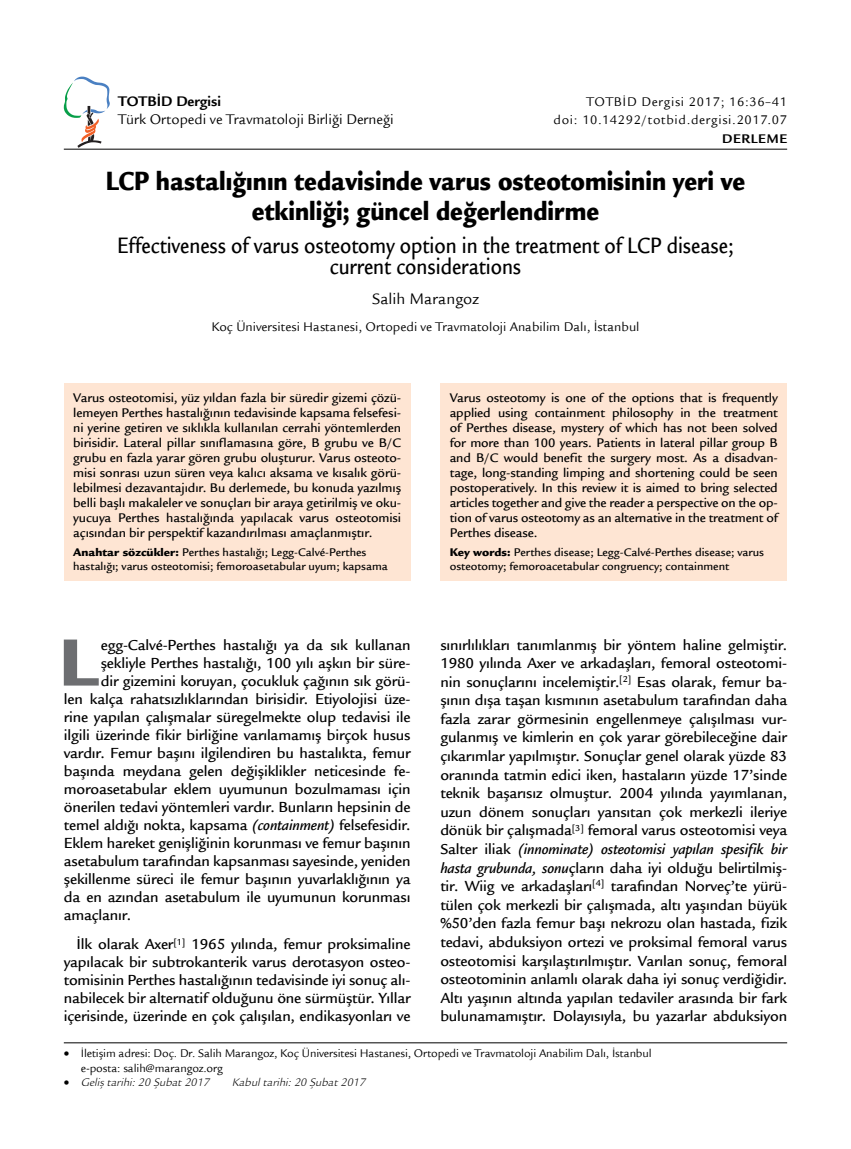
<style>
.page{position:relative;width:851px;height:1149px;background:#fff}
.page>*{position:absolute;margin:0;border:0;box-sizing:border-box;transform-origin:0 0}
.t1{font:900 72.6px "Legacy Sans Std";color:#6d6e71}
.t2{font:900 28.5px/30px "Legacy Sans Std";color:#000;text-align:center;scale:.85 1}
.t3{font:500 24px/21px "Legacy Sans Std";color:#000;text-align:center;scale:.85 1}
.t4{font:16.5px "Legacy Sans Std";color:#000}
.t5{font:500 15.75px/18.6px "Legacy Sans Std";letter-spacing:-.01em;color:#000;text-align:justify}
.t6{font:15px "Legacy Sans Std";color:#000}
.t7{font:700 15px "Legacy Sans Std";color:#000}
.t8{font:500 13.5px/15px "Legacy Sans Std";letter-spacing:-.005em;color:#000;text-align:justify}
.t9{font:13.5px "Legacy Sans Std";color:#000}
.t10{font:13.5px/18.5px "Legacy Sans Std";letter-spacing:.05em;color:#000;text-align:right}
.t11{font:700 13.5px "Legacy Sans Std";letter-spacing:.05em;color:#000}
.t12{font:500 12px/13.5px "Legacy Sans Std";color:#000}
.t13{font:12px/14.4px "Legacy Sans Std";letter-spacing:-.01em;color:#000}
.t14{font:italic 12px "ITC Legacy Sans Std";color:#000}
.s1{font-weight:900}
.s2{font-style:italic}
</style>
<div class="page">
<hr style="left:64px;top:149px;width:723px;height:1px;background:#000">
<hr style="left:64px;top:1042px;width:723px;height:1px;background:#000">
<svg style="left:64px;top:77px;width:46px;height:70px"></svg>
<div style="left:64px;top:383px;width:346px;height:197px;background:#fee5d3"></div>
<div style="left:440px;top:383px;width:347px;height:197px;background:#fee5d3"></div>
<p class="t7" style="left:118px;top:93px;width:104px">TOTBİD Dergisi</p>
<p class="t6" style="left:118px;top:111px;width:277px">Türk Ortopedi ve Travmatoloji Birliği Derneği</p>
<p class="t10" style="left:553px;top:92px;width:235px">TOTBİD Dergisi 2017; 16:36–41<br>doi: 10.14292/totbid.dergisi.2017.07</p>
<p class="t11" style="left:722px;top:131px;width:67px">DERLEME</p>
<h2 class="t2" style="left:106px;top:166px;width:753px">LCP hastalığının tedavisinde varus osteotomisinin yeri ve etkinliği; güncel değerlendirme</h2>
<h3 class="t3" style="left:117px;top:235px;width:726px">Effectiveness of varus osteotomy option in the treatment of LCP disease; current considerations</h3>
<p class="t4" style="left:372px;top:289px;width:108px">Salih Marangoz</p>
<p class="t9" style="left:211px;top:319px;width:429px">Koç Üniversitesi Hastanesi, Ortopedi ve Travmatoloji Anabilim Dalı, İstanbul</p>
<p class="t8" style="left:73px;top:390px;width:329px">Varus osteotomisi, yüz yıldan fazla bir süredir gizemi çözü&shy;lemeyen Perthes hastalığının tedavisinde kapsama felsefesi&shy;ni yerine getiren ve sıklıkla kullanılan cerrahi yöntemlerden birisidir. Lateral pillar sınıflamasına göre, B grubu ve B/C grubu en fazla yarar gören grubu oluşturur. Varus osteoto&shy;misi sonrası uzun süren veya kalıcı aksama ve kısalık görü&shy;lebilmesi dezavantajıdır. Bu derlemede, bu konuda yazılmış belli başlı makaleler ve sonuçları bir araya getirilmiş ve oku&shy;yucuya Perthes hastalığında yapılacak varus osteotomisi açısından bir perspektif kazandırılması amaçlanmıştır.</p>
<p class="t12" style="left:73px;top:545px;width:316px"><span class="s1">Anahtar sözcükler:</span> Perthes hastalığı; Legg-Calvé-Perthes hastalığı; varus osteotomisi; femoroasetabular uyum; kapsama</p>
<h1 class="t1" style="left:59px;top:619px;width:40px">L</h1>
<p class="t5" style="left:101px;top:635px;width:311px">egg-Calvé-Perthes hastalığı ya da sık kullanan</p>
<p class="t5" style="left:101px;top:653px;width:311px">şekliyle Perthes hastalığı, 100 yılı aşkın bir süre-</p>
<p class="t5" style="left:101px;top:671px;width:311px">dir gizemini koruyan, çocukluk çağının sık görü-</p>
<p class="t5" style="left:64px;top:689px;width:348px">len kalça rahatsızlıklarından birisidir. Etiyolojisi üze-</p>
<p class="t5" style="left:64px;top:707px;width:348px">rine yapılan çalışmalar süregelmekte olup tedavisi ile</p>
<p class="t5" style="left:64px;top:725px;width:348px">ilgili üzerinde fikir birliğine varılamamış birçok husus</p>
<p class="t5" style="left:64px;top:743px;width:348px">vardır. Femur başını ilgilendiren bu hastalıkta, femur</p>
<p class="t5" style="left:64px;top:761px;width:348px">başında meydana gelen değişiklikler neticesinde fe-</p>
<p class="t5" style="left:64px;top:779px;width:348px">moroasetabular eklem uyumunun bozulmaması için</p>
<p class="t5" style="left:64px;top:797px;width:348px">önerilen tedavi yöntemleri vardır. Bunların hepsinin de</p>
<p class="t5" style="left:64px;top:815px;width:348px">temel aldığı nokta, kapsama <span class="s2">(containment)</span> felsefesidir.</p>
<p class="t5" style="left:64px;top:833px;width:348px">Eklem hareket genişliğinin korunması ve femur başının</p>
<p class="t5" style="left:64px;top:851px;width:348px">asetabulum tarafından kapsanması sayesinde, yeniden</p>
<p class="t5" style="left:64px;top:869px;width:348px">şekillenme süreci ile femur başının yuvarlaklığının ya</p>
<p class="t5" style="left:64px;top:887px;width:348px">da en azından asetabulum ile uyumunun korunması</p>
<p class="t5" style="left:64px;top:905px;width:69px">amaçlanır.</p>
<p class="t5" style="left:64px;top:935px;width:348px;line-height:18px;text-indent:13px">İlk olarak Axer<sup>[1]</sup> 1965 yılında, femur proksimaline yapılacak bir subtrokanterik varus derotasyon osteo&shy;tomisinin Perthes hastalığının tedavisinde iyi sonuç alı&shy;nabilecek bir alternatif olduğunu öne sürmüştür. Yıllar içerisinde, üzerinde en çok çalışılan, endikasyonları ve</p>
<p class="t8" style="left:449px;top:390px;width:329px">Varus osteotomy is one of the options that is frequently applied using containment philosophy in the treatment of Perthes disease, mystery of which has not been solved for more than 100 years. Patients in lateral pillar group B and B/C would benefit the surgery most. As a disadvan&shy;tage, long-standing limping and shortening could be seen postoperatively. In this review it is aimed to bring selected articles together and give the reader a perspective on the op&shy;tion of varus osteotomy as an alternative in the treatment of Perthes disease.</p>
<p class="t12" style="left:449px;top:545px;width:316px"><span class="s1">Key words:</span> Perthes disease; Legg-Calvé-Perthes disease; varus osteotomy; femoroacetabular congruency; containment</p>
<p class="t5" style="left:440px;top:635px;width:348px">sınırlılıkları tanımlanmış bir yöntem haline gelmiştir.<br>1980 yılında Axer ve arkadaşları, femoral osteotomi&shy;nin sonuçlarını incelemiştir.<sup>[2]</sup> Esas olarak, femur ba&shy;şının dışa taşan kısmının asetabulum tarafından daha fazla zarar görmesinin engellenmeye çalışılması vur&shy;gulanmış ve kimlerin en çok yarar görebileceğine dair çıkarımlar yapılmıştır. Sonuçlar genel olarak yüzde 83 oranında tatmin edici iken, hastaların yüzde 17’sinde teknik başarısız olmuştur. 2004 yılında yayımlanan, uzun dönem sonuçları yansıtan çok merkezli ileriye dönük bir çalışmada<sup>[3]</sup> femoral varus osteotomisi veya Salter iliak <span class="s2">(innominate) osteotomisi yapılan spesifik bir hasta grubunda, sonu</span>çların daha iyi olduğu belirtilmiş&shy;tir. Wiig ve arkadaşları<sup>[4]</sup> tarafından Norveç’te yürü&shy;tülen çok merkezli bir çalışmada, altı yaşından büyük %50’den fazla femur başı nekrozu olan hastada, fizik tedavi, abduksiyon ortezi ve proksimal femoral varus osteotomisi karşılaştırılmıştır. Varılan sonuç, femoral osteotominin anlamlı olarak daha iyi sonuç verdiğidir.<br>Altı yaşının altında yapılan tedaviler arasında bir fark bulunamamıştır. Dolayısıyla, bu yazarlar abduksiyon</p>
<p class="t13" style="left:81px;top:1046px;width:572px;text-indent:-17px">• İletişim adresi: Doç. Dr. Salih Marangoz, Koç Üniversitesi Hastanesi, Ortopedi ve Travmatoloji Anabilim Dalı, İstanbul e-posta: salih@marangoz.org</p>
<p class="t14" style="left:64px;top:1075px;width:147px">• Geliş tarihi: 20 Şubat 2017</p>
<p class="t14" style="left:232px;top:1075px;width:135px">Kabul tarihi: 20 Şubat 2017</p>
</div>
